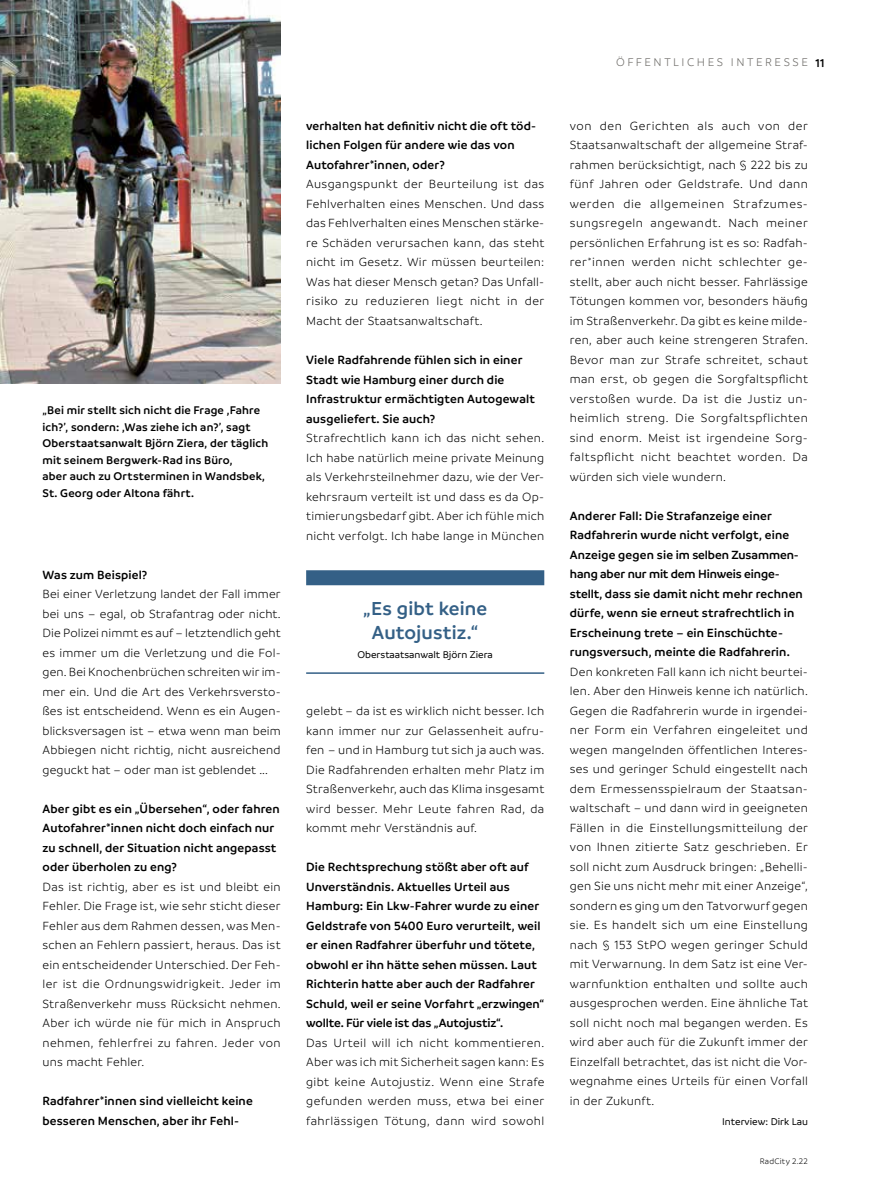
<style>
.page{position:relative;width:893px;height:1191px;background:#fff}
.page>*{position:absolute;margin:0;border:0;box-sizing:border-box;transform-origin:0 0}
.t1{font:600 20.25px/24px "Branding";letter-spacing:.005em;color:#346086;text-align:center}
.t2{font:300 12.75px/19.5px "Branding";letter-spacing:.025em;color:#000;text-align:justify}
.t3{font:600 12.75px/19.5px "Branding";letter-spacing:.015em;color:#000}
.t4{font:600 12px/16.5px "Branding";letter-spacing:.015em;color:#000}
.t5{font:300 12px "Branding";letter-spacing:.215em;color:#6a6864}
.t6{font:500 10.5px "Branding";color:#000}
.t7{font:300 8.7px "Branding";letter-spacing:.025em;color:#000}
</style>
<div class="page">
<img style="left:0;top:0;width:281px;height:384px">
<hr style="left:306px;top:672px;width:238px;height:2px;background:#346086">
<div style="left:306px;top:570px;width:238px;height:15px;background:#346086"></div>
<p class="t4" style="left:43px;top:402px;width:227px">„Bei mir stellt sich nicht die Frage ,Fahre ich?’, sondern: ,Was ziehe ich an?’, sagt Oberstaatsanwalt Björn Ziera, der täglich mit seinem Bergwerk-Rad ins Büro,<br>aber auch zu Ortsterminen in Wandsbek, St. Georg oder Altona fährt.</p>
<p class="t3" style="left:43px;top:565px;width:106px">Was zum Beispiel?</p>
<p class="t2" style="left:43px;top:584px;width:240px">Bei einer Verletzung landet der Fall immer bei uns – egal, ob Strafantrag oder nicht.<br>Die Polizei nimmt es auf – letztendlich geht es immer um die Verletzung und die Fol&shy;gen. Bei Knochenbrüchen schreiten wir im&shy;mer ein. Und die Art des Verkehrsversto&shy;ßes ist entscheidend. Wenn es ein Augen&shy;blicksversagen ist – etwa wenn man beim Abbiegen nicht richtig, nicht ausreichend geguckt hat – oder man ist geblendet ...</p>
<p class="t3" style="left:43px;top:799px;width:239px">Aber gibt es ein „Übersehen“, oder fahren Autofahrer*innen nicht doch einfach nur zu schnell, der Situation nicht angepasst oder überholen zu eng?</p>
<p class="t2" style="left:43px;top:877px;width:240px">Das ist richtig, aber es ist und bleibt ein Fehler. Die Frage ist, wie sehr sticht dieser Fehler aus dem Rahmen dessen, was Men&shy;schen an Fehlern passiert, heraus. Das ist ein entscheidender Unterschied. Der Feh&shy;ler ist die Ordnungswidrigkeit. Jeder im Straßenverkehr muss Rücksicht nehmen.<br>Aber ich würde nie für mich in Anspruch nehmen, fehlerfrei zu fahren. Jeder von uns macht Fehler.</p>
<p class="t3" style="left:43px;top:1091px;width:212px">Radfahrer*innen sind vielleicht keine besseren Menschen, aber ihr Fehl-</p>
<p class="t3" style="left:306px;top:116px;width:231px">verhalten hat definitiv nicht die oft töd&shy;lichen Folgen für andere wie das von<br>Autofahrer*innen, oder?</p>
<p class="t2" style="left:306px;top:175px;width:240px">Ausgangspunkt der Beurteilung ist das Fehlverhalten eines Menschen. Und dass das Fehlverhalten eines Menschen stärke&shy;re Schäden verursachen kann, das steht nicht im Gesetz. Wir müssen beurteilen:<br>Was hat dieser Mensch getan? Das Unfall&shy;risiko zu reduzieren liegt nicht in der Macht der Staatsanwaltschaft.</p>
<p class="t3" style="left:306px;top:350px;width:230px">Viele Radfahrende fühlen sich in einer Stadt wie Hamburg einer durch die Infrastruktur ermächtigten Autogewalt ausgeliefert. Sie auch?</p>
<p class="t2" style="left:306px;top:428px;width:240px">Strafrechtlich kann ich das nicht sehen.<br>Ich habe natürlich meine private Meinung als Verkehrsteilnehmer dazu, wie der Ver&shy;kehrsraum verteilt ist und dass es da Op&shy;timierungsbedarf gibt. Aber ich fühle mich nicht verfolgt. Ich habe lange in München</p>
<h1 class="t1" style="left:363px;top:596px;width:126px">„Es gibt keine<br>Autojustiz.“</h1>
<p class="t6" style="left:357px;top:649px;width:137px">Oberstaatsanwalt Björn Ziera</p>
<p class="t2" style="left:306px;top:701px;width:240px">gelebt – da ist es wirklich nicht besser. Ich kann immer nur zur Gelassenheit aufru&shy;fen – und in Hamburg tut sich ja auch was.<br>Die Radfahrenden erhalten mehr Platz im Straßenverkehr, auch das Klima insgesamt wird besser. Mehr Leute fahren Rad, da kommt mehr Verständnis auf.</p>
<p class="t3" style="left:306px;top:857px;width:240px">Die Rechtsprechung stößt aber oft auf Unverständnis. Aktuelles Urteil aus Hamburg: Ein Lkw-Fahrer wurde zu einer Geldstrafe von 5400 Euro verurteilt, weil er einen Radfahrer überfuhr und tötete, obwohl er ihn hätte sehen müssen. Laut Richterin hatte aber auch der Radfahrer Schuld, weil er seine Vorfahrt „erzwingen“ wollte. Für viele ist das „Autojustiz“.</p>
<p class="t2" style="left:306px;top:1032px;width:240px">Das Urteil will ich nicht kommentieren.<br>Aber was ich mit Sicherheit sagen kann: Es gibt keine Autojustiz. Wenn eine Strafe gefunden werden muss, etwa bei einer fahrlässigen Tötung, dann wird sowohl</p>
<p class="t5" style="left:616px;top:56px;width:193px">ÖFFENTLICHES INTERESSE</p>
<p class="t4" style="left:816px;top:54px;width:10px">11</p>
<p class="t2" style="left:570px;top:116px;width:240px">von den Gerichten als auch von der Staatsanwaltschaft der allgemeine Straf&shy;rahmen berücksichtigt, nach § 222 bis zu fünf Jahren oder Geldstrafe. Und dann werden die allgemeinen Strafzumes&shy;sungsregeln angewandt. Nach meiner persönlichen Erfahrung ist es so: Radfah&shy;rer*innen werden nicht schlechter ge&shy;stellt, aber auch nicht besser. Fahrlässige Tötungen kommen vor, besonders häufig im Straßenverkehr. Da gibt es keine milde&shy;ren, aber auch keine strengeren Strafen.<br>Bevor man zur Strafe schreitet, schaut man erst, ob gegen die Sorgfaltspflicht verstoßen wurde. Da ist die Justiz un&shy;heimlich streng. Die Sorgfaltspflichten sind enorm. Meist ist irgendeine Sorg&shy;faltspflicht nicht beachtet worden. Da würden sich viele wundern.</p>
<p class="t3" style="left:570px;top:506px;width:235px">Anderer Fall: Die Strafanzeige einer Radfahrerin wurde nicht verfolgt, eine Anzeige gegen sie im selben Zusammen&shy;hang aber nur mit dem Hinweis einge&shy;stellt, dass sie damit nicht mehr rechnen dürfe, wenn sie erneut strafrechtlich in Erscheinung trete – ein Einschüchte&shy;rungsversuch, meinte die Radfahrerin.</p>
<p class="t2" style="left:570px;top:662px;width:240px">Den konkreten Fall kann ich nicht beurtei&shy;len. Aber den Hinweis kenne ich natürlich.<br>Gegen die Radfahrerin wurde in irgendei&shy;ner Form ein Verfahren eingeleitet und wegen mangelnden öffentlichen Interes&shy;ses und geringer Schuld eingestellt nach dem Ermessensspielraum der Staatsan&shy;waltschaft – und dann wird in geeigneten Fällen in die Einstellungsmitteilung der von Ihnen zitierte Satz geschrieben. Er soll nicht zum Ausdruck bringen: „Behelli&shy;gen Sie uns nicht mehr mit einer Anzeige“, sondern es ging um den Tatvorwurf gegen sie. Es handelt sich um eine Einstellung nach § 153 StPO wegen geringer Schuld mit Verwarnung. In dem Satz ist eine Ver&shy;warnfunktion enthalten und sollte auch ausgesprochen werden. Eine ähnliche Tat soll nicht noch mal begangen werden. Es wird aber auch für die Zukunft immer der Einzelfall betrachtet, das ist nicht die Vor&shy;wegnahme eines Urteils für einen Vorfall in der Zukunft.</p>
<p class="t6" style="left:722px;top:1115px;width:87px">Interview: Dirk Lau</p>
<p class="t7" style="left:760px;top:1156px;width:50px">RadCity 2.22</p>
</div>
